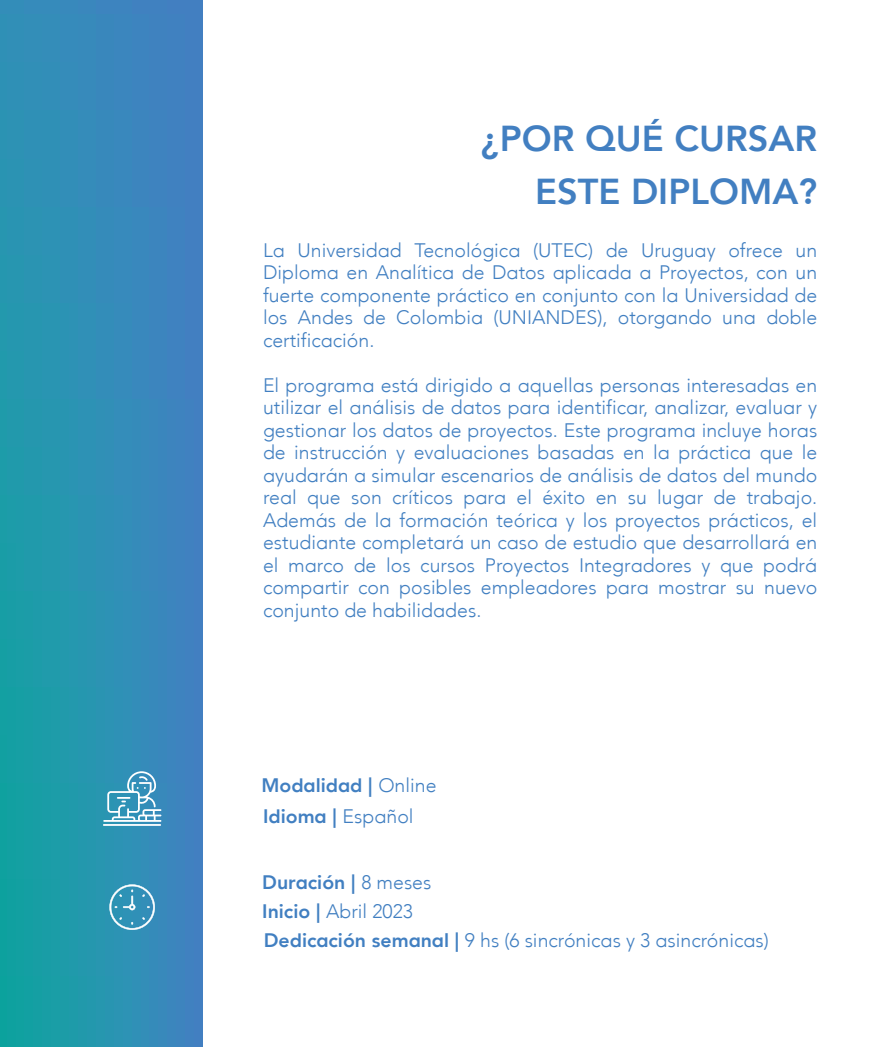
<style>
.page{position:relative;width:893px;height:1047px;background:#fff}
.page>*{position:absolute;margin:0;border:0;box-sizing:border-box;transform-origin:0 0}
.t1{font:800 36px/52.5px "UTE Ctxt";color:#427fc1;text-align:right}
.t2{font:300 19.5px/22.5px "UTE Ctxt";color:#417fc1;text-align:justify}
.t3{font:800 19.5px "UTE Ctxt";color:#417fc1}
.s1{font-weight:300}
.s2{font-weight:800}
</style>
<div class="page">
<svg style="left:0;top:0;width:203px;height:1047px;background:#2e8fb5"></svg>
<hr style="left:103px;top:824px;width:58px;height:2px;background:#fff">
<svg style="left:103px;top:771px;width:58px;height:51px;background:#62abc8"></svg>
<svg style="left:109px;top:884px;width:46px;height:46px;background:#52a3c2"></svg>
<h1 class="t1" style="left:481px;top:112px;width:337px">¿POR QUÉ CURSAR<br>ESTE DIPLOMA?</h1>
<p class="t2" style="left:263px;top:239px;width:556px">La Universidad Tecnológica (UTEC) de Uruguay ofrece un Diploma en Analítica de Datos aplicada a Proyectos, con un fuerte componente práctico en conjunto con la Universidad de los Andes de Colombia (UNIANDES), otorgando una doble certificación.</p>
<p class="t2" style="left:263px;top:374px;width:556px">El programa está dirigido a aquellas personas interesadas en utilizar el análisis de datos para identificar, analizar, evaluar y gestionar los datos de proyectos. Este programa incluye horas de instrucción y evaluaciones basadas en la práctica que le ayudarán a simular escenarios de análisis de datos del mundo real que son críticos para el éxito en su lugar de trabajo.<br>Además de la formación teórica y los proyectos prácticos, el estudiante completará un caso de estudio que desarrollará en el marco de los cursos Proyectos Integradores y que podrá compartir con posibles empleadores para mostrar su nuevo conjunto de habilidades.</p>
<p class="t3" style="left:261px;top:774px;width:177px">Modalidad | <span class="s1">Online</span></p>
<p class="t3" style="left:263px;top:804px;width:152px">Idioma | <span class="s1">Español</span></p>
<p class="t2" style="left:262px;top:868px;width:508px;line-height:29px;text-align:left"><span class="s2">Duración |</span> 8 meses<br><span class="s2">Inicio |</span> Abril 2023<br><span class="s2">Dedicación semanal |</span> 9 hs (6 sincrónicas y 3 asincrónicas)</p>
</div>
